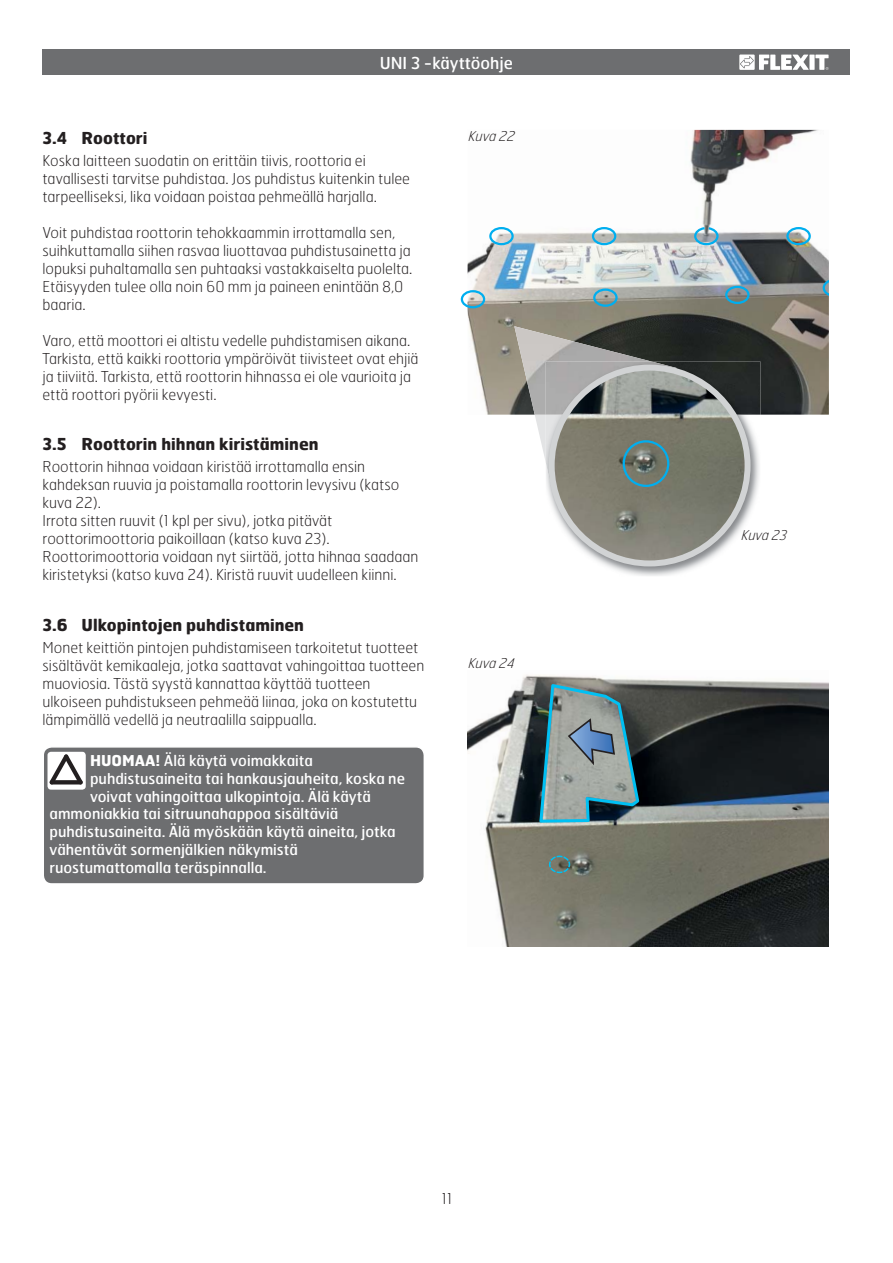
<style>
.page{position:relative;width:893px;height:1263px;background:#fff}
.page>*{position:absolute;margin:0;border:0;box-sizing:border-box;transform-origin:0 0}
.t1{font:700 16.5px "Hermes";color:#231f20}
.t2{font:16.5px "Hermes";color:#fff}
.t3{font:100 15px/18px "Hermes";color:#231f20}
.t4{font:15px "Hermes";color:#fff}
.t5{font:italic 100 13.5px "Hermes";color:#231f20}
.s1{font-weight:700}
</style>
<div class="page">
<div style="left:42px;top:49px;width:808px;height:26px;background:#6d6e70"></div>
<div style="left:809px;top:55px;width:5px;height:15px;background:#fff"></div>
<svg style="left:815px;top:55px;width:13px;height:15px"></svg>
<svg style="left:739px;top:55px;width:70px;height:15px"></svg>
<div style="left:43px;top:747px;width:381px;height:137px;background:#6d6e70;border-radius:8px"></div>
<div style="left:43px;top:746px;width:382px;height:139px;border:2px solid #fff;border-radius:8px"></div>
<div style="left:47px;top:752px;width:39px;height:38px;background:#fff;border-radius:4px"></div>
<svg style="left:50px;top:754px;width:33px;height:31px"></svg>
<img style="left:468px;top:130px;width:361px;height:285px">
<div style="left:489px;top:227px;width:25px;height:18px;border:2px solid #00aeef;border-radius:50%"></div>
<div style="left:592px;top:227px;width:24px;height:18px;border:2px solid #00aeef;border-radius:50%"></div>
<div style="left:461px;top:290px;width:24px;height:18px;border:2px solid #00aeef;border-radius:50%"></div>
<div style="left:593px;top:289px;width:25px;height:18px;border:2px solid #00aeef;border-radius:50%"></div>
<div style="left:725px;top:286px;width:24px;height:18px;border:2px solid #00aeef;border-radius:50%"></div>
<div style="left:786px;top:227px;width:25px;height:18px;border:2px solid #00aeef;border-radius:50%"></div>
<svg style="left:821px;top:278px;width:8px;height:20px"></svg>
<svg style="left:693px;top:226px;width:27px;height:20px"></svg>
<img style="left:468px;top:675px;width:361px;height:272px">
<svg style="left:548px;top:855px;width:23px;height:19px"></svg>
<svg style="left:538px;top:682px;width:103px;height:142px;background:#71888c"></svg>
<svg style="left:535px;top:415px;width:11px;height:47px"></svg>
<img style="left:514px;top:326px;width:138px;height:89px">
<img style="left:549px;top:415px;width:210px;height:161px">
<img style="left:677px;top:362px;width:83px;height:53px">
<img style="left:546px;top:415px;width:20px;height:81px">
<img style="left:546px;top:362px;width:131px;height:53px">
<img style="left:552px;top:368px;width:195px;height:195px;border-radius:50%">
<div style="left:549px;top:365px;width:201px;height:201px;border:6px solid #d1d3d4;border-radius:50%"></div>
<div style="left:623px;top:440px;width:46px;height:47px;border:2px solid #00aeef;border-radius:50%"></div>
<p class="t2" style="left:380px;top:57px;width:135px">UNI 3 -käyttöohje</p>
<p class="t1" style="left:43px;top:131px;width:107px">3.4 Roottori</p>
<p class="t3" style="left:43px;top:153px;width:369px">Koska laitteen suodatin on erittäin tiivis, roottoria ei tavallisesti tarvitse puhdistaa. Jos puhdistus kuitenkin tulee tarpeelliseksi, lika voidaan poistaa pehmeällä harjalla.</p>
<p class="t3" style="left:43px;top:225px;width:371px">Voit puhdistaa roottorin tehokkaammin irrottamalla sen, suihkuttamalla siihen rasvaa liuottavaa puhdistusainetta ja lopuksi puhaltamalla sen puhtaaksi vastakkaiselta puolelta.<br>Etäisyyden tulee olla noin 60 mm ja paineen enintään 8,0 baaria.</p>
<p class="t3" style="left:43px;top:333px;width:377px">Varo, että moottori ei altistu vedelle puhdistamisen aikana.<br>Tarkista, että kaikki roottoria ympäröivät tiivisteet ovat ehjiä ja tiiviitä. Tarkista, että roottorin hihnassa ei ole vaurioita ja että roottori pyörii kevyesti.</p>
<p class="t1" style="left:43px;top:438px;width:278px">3.5 Roottorin hihnan kiristäminen</p>
<p class="t3" style="left:43px;top:459px;width:377px">Roottorin hihnaa voidaan kiristää irrottamalla ensin kahdeksan ruuvia ja poistamalla roottorin levysivu (katso kuva 22).<br>Irrota sitten ruuvit (1 kpl per sivu), jotka pitävät roottorimoottoria paikoillaan (katso kuva 23).<br>Roottorimoottoria voidaan nyt siirtää, jotta hihnaa saadaan kiristetyksi (katso kuva 24). Kiristä ruuvit uudelleen kiinni.</p>
<p class="t1" style="left:43px;top:619px;width:263px">3.6 Ulkopintojen puhdistaminen</p>
<p class="t3" style="left:43px;top:640px;width:383px">Monet keittiön pintojen puhdistamiseen tarkoitetut tuotteet sisältävät kemikaaleja, jotka saattavat vahingoittaa tuotteen muoviosia. Tästä syystä kannattaa käyttää tuotteen ulkoiseen puhdistukseen pehmeää liinaa, joka on kostutettu lämpimällä vedellä ja neutraalilla saippualla.</p>
<p class="t4" style="left:90px;top:754px;width:224px"><span class="s1">HUOMAA!</span> Älä käytä voimakkaita</p>
<p class="t4" style="left:90px;top:772px;width:316px">puhdistusaineita tai hankausjauheita, koska ne</p>
<p class="t4" style="left:90px;top:790px;width:282px">voivat vahingoittaa ulkopintoja. Älä käytä</p>
<p class="t4" style="left:50px;top:808px;width:290px">ammoniakkia tai sitruunahappoa sisältäviä</p>
<p class="t4" style="left:50px;top:826px;width:348px">puhdistusaineita. Älä myöskään käytä aineita, jotka</p>
<p class="t4" style="left:50px;top:844px;width:250px">vähentävät sormenjälkien näkymistä</p>
<p class="t4" style="left:50px;top:862px;width:219px">ruostumattomalla teräspinnalla.</p>
<p class="t5" style="left:467px;top:131px;width:51px">Kuva 22</p>
<p class="t5" style="left:467px;top:658px;width:51px">Kuva 24</p>
<p class="t3" style="left:442px;top:1191px;width:12px">11</p>
<p class="t5" style="left:740px;top:530px;width:51px">Kuva 23</p>
</div>
